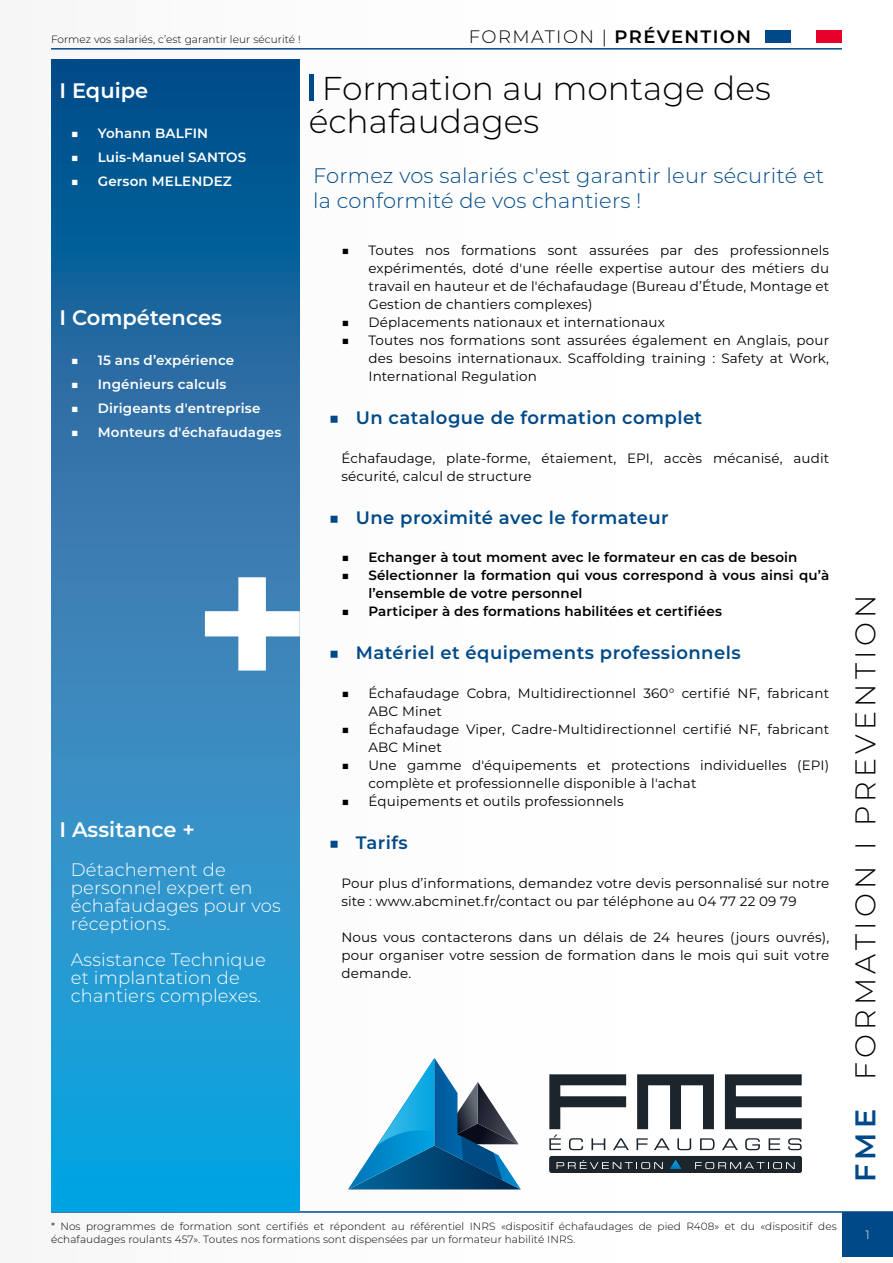
<style>
.page{position:relative;width:893px;height:1263px;background:#fff}
.page>*{position:absolute;margin:0;border:0;box-sizing:border-box;transform-origin:0 0}
.t1{font:300 33px/33px "Montserrat";color:#000}
.t2{font:300 28.5px "Montserrat";letter-spacing:.15em;color:#000}
.t3{font:300 21px/25.2px "Montserrat";letter-spacing:.01em;color:#004988}
.t4{font:600 21px "Montserrat";color:#fff}
.t5{font:300 18px/18px "Montserrat";letter-spacing:.01em;color:#fff}
.t6{font:600 18px "Montserrat";letter-spacing:.025em;color:#004988}
.t7{font:300 18px "Montserrat";letter-spacing:.08em;color:#000}
.t8{font:13.5px/18px "Montserrat";letter-spacing:.01em;color:#000}
.t9{font:600 13.5px/18px "Montserrat";letter-spacing:.01em;color:#000}
.t10{font:600 13.5px "Montserrat";letter-spacing:.01em;color:#fff}
.t11{font:300 12px "Montserrat";color:#fff}
.t12{font:300 10.5px/12.6px "Montserrat";letter-spacing:.01em;color:#000}
.s1{font-weight:600}
.s2{font-weight:400}
.s3{font-weight:600;color:#004988}
</style>
<div class="page">
<div style="left:842px;top:1212px;width:51px;height:44px;background:#004988"></div>
<hr style="left:51px;top:48px;width:791px;height:2px;background:#004988">
<hr style="left:51px;top:1211px;width:842px;height:2px;background:#004988">
<div style="left:765px;top:30px;width:26px;height:13px;background:#004988"></div>
<div style="left:816px;top:30px;width:26px;height:13px;background:#e8002a"></div>
<svg style="left:51px;top:60px;width:249px;height:1152px;background:#227fb7"></svg>
<svg style="left:205px;top:577px;width:95px;height:93px"></svg>
<svg style="left:348px;top:1058px;width:173px;height:131px"></svg>
<div style="left:549px;top:1156px;width:253px;height:17px;background:#1d252c;border-radius:3px"></div>
<svg style="left:557px;top:1160px;width:106px;height:9px"></svg>
<svg style="left:695px;top:1162px;width:100px;height:7px"></svg>
<svg style="left:670px;top:1160px;width:11px;height:9px"></svg>
<svg style="left:637px;top:1138px;width:11px;height:12px"></svg>
<svg style="left:654px;top:1138px;width:16px;height:12px"></svg>
<svg style="left:677px;top:1138px;width:14px;height:12px"></svg>
<svg style="left:700px;top:1138px;width:15px;height:12px"></svg>
<svg style="left:722px;top:1138px;width:16px;height:12px"></svg>
<svg style="left:745px;top:1138px;width:15px;height:12px"></svg>
<svg style="left:769px;top:1138px;width:11px;height:12px"></svg>
<svg style="left:788px;top:1138px;width:14px;height:12px"></svg>
<svg style="left:549px;top:1074px;width:80px;height:76px"></svg>
<svg style="left:637px;top:1074px;width:77px;height:55px"></svg>
<svg style="left:725px;top:1074px;width:77px;height:55px"></svg>
<hr style="left:309px;top:75px;width:4px;height:26px;background:#004988">
<p class="t12" style="left:51px;top:32px;width:251px">Formez vos salariés, c’est garantir leur sécurité !</p>
<h3 class="t7" style="left:469px;top:24px;width:284px">FORMATION | <span class="s1">PRÉVENTION</span></h3>
<h3 class="t4" style="left:60px;top:75px;width:90px">I Equipe</h3>
<p class="t10" style="left:71px;top:124px;width:139px"><span class="s2">■</span> Yohann BALFIN</p>
<p class="t10" style="left:71px;top:148px;width:177px"><span class="s2">■</span> Luis-Manuel SANTOS</p>
<p class="t10" style="left:71px;top:172px;width:163px"><span class="s2">■</span> Gerson MELENDEZ</p>
<h3 class="t4" style="left:60px;top:302px;width:164px">I Compétences</h3>
<p class="t10" style="left:71px;top:350px;width:165px"><span class="s2">■</span> 15 ans d’expérience</p>
<p class="t10" style="left:71px;top:374px;width:157px"><span class="s2">■</span> Ingénieurs calculs</p>
<p class="t10" style="left:71px;top:398px;width:191px"><span class="s2">■</span> Dirigeants d'entreprise</p>
<p class="t10" style="left:71px;top:422px;width:212px"><span class="s2">■</span> Monteurs d'échafaudages</p>
<h3 class="t4" style="left:60px;top:814px;width:137px">I Assitance +</h3>
<h3 class="t5" style="left:71px;top:860px;width:212px">Détachement de personnel expert en échafaudages pour vos réceptions.</h3>
<h3 class="t5" style="left:71px;top:950px;width:197px">Assistance Technique et implantation de chantiers complexes.</h3>
<h1 class="t1" style="left:309px;top:71px;width:464px;text-indent:13px">Formation au montage des échafaudages</h1>
<h3 class="t3" style="left:313px;top:162px;width:512px">Formez vos salariés c'est garantir leur sécurité et la conformité de vos chantiers !</h3>
<p class="t8" style="left:368px;top:241px;width:462px;text-align:justify;text-indent:-27px">■ Toutes nos formations sont assurées par des professionnels expérimentés, doté d'une réelle expertise autour des métiers du travail en hauteur et de l'échafaudage (Bureau d’Étude, Montage et Gestion de chantiers complexes)</p>
<p class="t8" style="left:341px;top:313px;width:325px">■ Déplacements nationaux et internationaux</p>
<p class="t8" style="left:368px;top:331px;width:462px;text-align:justify;text-indent:-27px">■ Toutes nos formations sont assurées également en Anglais, pour des besoins internationaux. Scaffolding training : Safety at Work, International Regulation</p>
<h3 class="t6" style="left:329px;top:405px;width:375px"><span class="s2">■</span> Un catalogue de formation complet</h3>
<p class="t8" style="left:341px;top:449px;width:489px">Échafaudage, plate-forme, étaiement, EPI, accès mécanisé, audit sécurité, calcul de structure</p>
<h3 class="t6" style="left:329px;top:505px;width:342px"><span class="s2">■</span> Une proximité avec le formateur</h3>
<p class="t9" style="left:341px;top:548px;width:458px"><span class="s2">■</span> Echanger à tout moment avec le formateur en cas de besoin</p>
<p class="t9" style="left:368px;top:566px;width:462px;text-indent:-27px"><span class="s2">■</span> Sélectionner la formation qui vous correspond à vous ainsi qu’à l’ensemble de votre personnel</p>
<p class="t9" style="left:341px;top:602px;width:382px"><span class="s2">■</span> Participer à des formations habilitées et certifiées</p>
<h3 class="t6" style="left:329px;top:640px;width:413px"><span class="s2">■</span> Matériel et équipements professionnels</h3>
<p class="t8" style="left:368px;top:684px;width:462px;text-indent:-27px">■ Échafaudage Cobra, Multidirectionnel 360° certifié NF, fabricant<br>ABC Minet</p>
<p class="t8" style="left:368px;top:720px;width:462px;text-indent:-27px">■ Échafaudage Viper, Cadre-Multidirectionnel certifié NF, fabricant<br>ABC Minet</p>
<p class="t8" style="left:368px;top:756px;width:462px;text-indent:-27px">■ Une gamme d'équipements et protections individuelles (EPI) complète et professionnelle disponible à l'achat</p>
<p class="t8" style="left:341px;top:792px;width:284px">■ Équipements et outils professionnels</p>
<h3 class="t6" style="left:329px;top:830px;width:81px"><span class="s2">■</span> Tarifs</h3>
<p class="t8" style="left:341px;top:873px;width:489px">Pour plus d’informations, demandez votre devis personnalisé sur notre site : www.abcminet.fr/contact ou par téléphone au 04 77 22 09 79</p>
<p class="t8" style="left:341px;top:927px;width:489px;text-align:justify">Nous vous contacterons dans un délais de 24 heures (jours ouvrés), pour organiser votre session de formation dans le mois qui suit votre demande.</p>
<p class="t12" style="left:51px;top:1220px;width:787px">* Nos programmes de formation sont certifiés et répondent au référentiel INRS «dispositif échafaudages de pied R408» et du «dispositif des échafaudages roulants 457». Toutes nos formations sont dispensées par un formateur habilité INRS.</p>
<h2 class="t2" style="left:846px;top:1182px;width:589px;rotate:-90deg"><span class="s3">FME</span> FORMATION I PREVENTION</h2>
<p class="t11" style="left:865px;top:1227px;width:6px">1</p>
</div>
